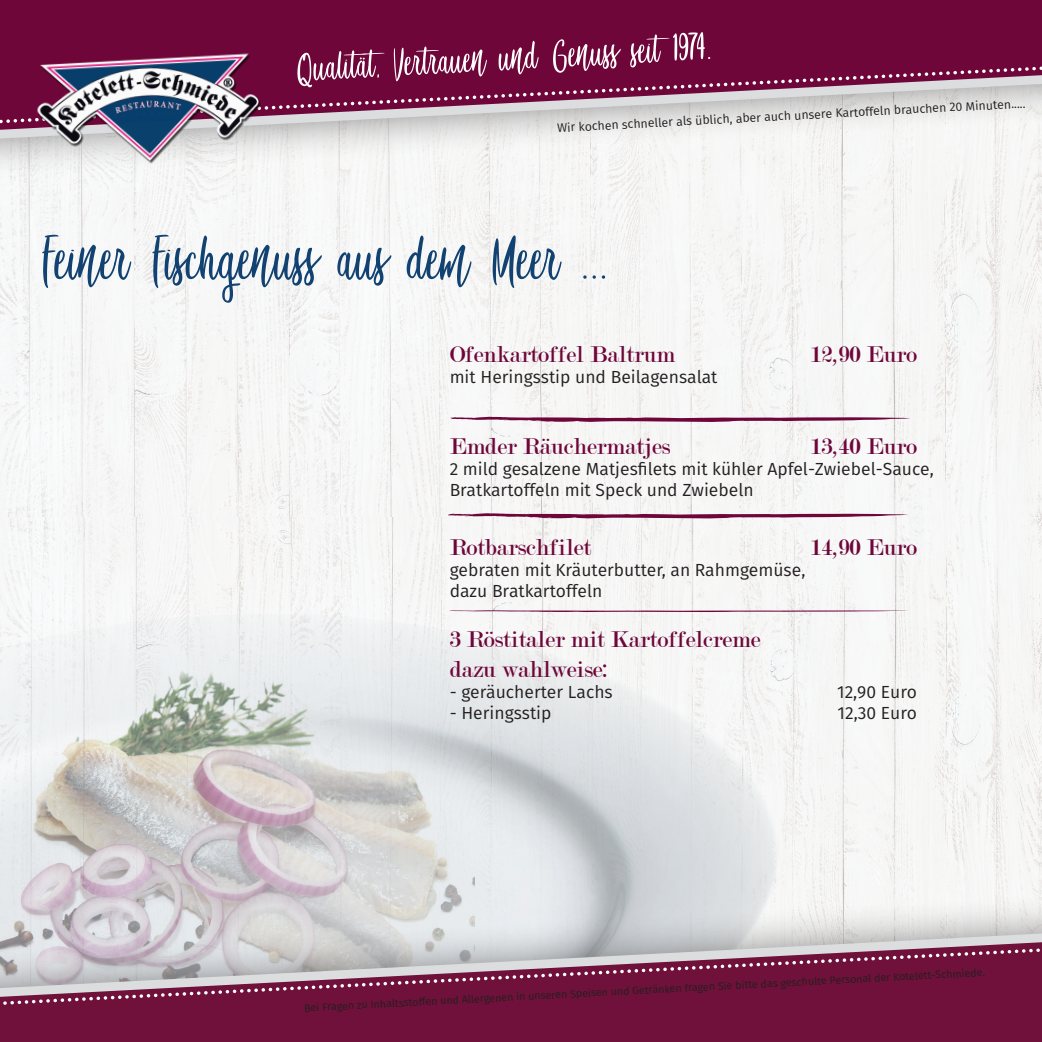
<style>
.page{position:relative;width:1042px;height:1042px;background:#fff}
.page>*{position:absolute;margin:0;border:0;box-sizing:border-box;transform-origin:0 0}
.t1{font:80.67px "Awesome Birds";color:#124271}
.t2{font:51.1px "Awesome Birds";color:#fff}
.t3{font:24.5px/29.4px "Modern";color:#6e063a}
.t4{font:17.5px/21px "Fira Sans";color:#231f20}
.t5{font:12.25px "Fira Sans";color:#231f20}
.t6{font:10.67px "Fira Sans";color:#231f20}
</style>
<div class="page">
<div style="left:0;top:181px;width:1038px;height:337px;background:#f6f7f6"></div>
<div style="left:0;top:518px;width:1039px;height:299px;background:#f6f7f6"></div>
<img style="left:1038px;top:181px;width:4px;height:340px">
<img style="left:1039px;top:518px;width:3px;height:299px">
<img style="left:0;top:593px;width:794px;height:224px">
<div style="left:0;top:817px;width:1042px;height:225px;background:#231f20;opacity:.51"></div>
<svg style="left:0;top:850px;width:1042px;height:192px;background:#a47389"></svg>
<svg style="left:0;top:881px;width:1042px;height:127px;background:#b79ba9"></svg>
<svg style="left:447px;top:417px;width:466px;height:5px"></svg>
<div style="left:0;top:0;width:1042px;height:181px;background:#f6f6f6"></div>
<svg style="left:0;top:127px;width:1042px;height:21px"></svg>
<svg style="left:0;top:0;width:1042px;height:127px;background:#883a61"></svg>
<img style="left:25px;top:42px;width:250px;height:137px">
<svg style="left:446px;top:610px;width:465px;height:2px"></svg>
<svg style="left:445px;top:513px;width:465px;height:6px"></svg>
<svg style="left:42px;top:235px;width:38px;height:53px"></svg>
<svg style="left:100px;top:248px;width:31px;height:32px"></svg>
<svg style="left:152px;top:235px;width:25px;height:53px"></svg>
<svg style="left:186px;top:235px;width:68px;height:68px"></svg>
<svg style="left:337px;top:252px;width:20px;height:28px"></svg>
<svg style="left:406px;top:235px;width:65px;height:52px"></svg>
<svg style="left:492px;top:235px;width:70px;height:53px"></svg>
<svg style="left:583px;top:275px;width:3px;height:4px"></svg>
<svg style="left:592px;top:275px;width:4px;height:4px"></svg>
<svg style="left:602px;top:275px;width:3px;height:4px"></svg>
<svg style="left:296px;top:53px;width:16px;height:35px"></svg>
<svg style="left:326px;top:57px;width:44px;height:23px"></svg>
<div style="left:393px;top:48px;width:59px;height:33px;background:#6e063a"></div>
<svg style="left:463px;top:53px;width:11px;height:19px"></svg>
<svg style="left:524px;top:41px;width:15px;height:28px"></svg>
<svg style="left:552px;top:39px;width:27px;height:34px"></svg>
<svg style="left:637px;top:43px;width:18px;height:20px"></svg>
<svg style="left:672px;top:32px;width:27px;height:29px"></svg>
<h2 class="t2" style="left:312px;top:47px;width:394px;rotate:-3deg">◆●▼▼ ▼ ◆■ ◆■ ■◆▲▲ ▲▼ ✔</h2>
<p class="t5" style="left:557px;top:119px;width:470px;rotate:-3deg">Wir kochen schneller als üblich, aber auch unsere Kartoffeln brauchen 20 Minuten.....</p>
<h1 class="t1" style="left:79px;top:227px;width:310px">■ ▲ ■◆▲▲ ◆▲</h1>
<h3 class="t3" style="left:450px;top:340px;width:227px">Ofenkartoffel Baltrum</h3>
<h3 class="t3" style="left:810px;top:340px;width:108px">12,90 Euro</h3>
<p class="t4" style="left:450px;top:366px;width:269px">mit Heringsstip und Beilagensalat</p>
<h3 class="t3" style="left:450px;top:432px;width:222px">Emder Räuchermatjes</h3>
<h3 class="t3" style="left:810px;top:432px;width:108px">13,40 Euro</h3>
<p class="t4" style="left:450px;top:458px;width:486px">2 mild gesalzene Matjesfilets mit kühler Apfel-Zwiebel-Sauce,<br>Bratkartoffeln mit Speck und Zwiebeln</p>
<h3 class="t3" style="left:450px;top:533px;width:143px">Rotbarschfilet</h3>
<h3 class="t3" style="left:810px;top:533px;width:108px">14,90 Euro</h3>
<p class="t4" style="left:450px;top:559px;width:357px">gebraten mit Kräuterbutter, an Rahmgemüse, dazu Bratkartoffeln</p>
<h3 class="t3" style="left:450px;top:625px;width:312px">3 Röstitaler mit Kartoffelcreme dazu wahlweise:</h3>
<p class="t4" style="left:450px;top:681px;width:165px">- geräucherter Lachs</p>
<p class="t4" style="left:837px;top:681px;width:81px">12,90 Euro</p>
<p class="t4" style="left:450px;top:702px;width:103px">- Heringsstip</p>
<p class="t4" style="left:837px;top:702px;width:81px">12,30 Euro</p>
<p class="t6" style="left:304px;top:1000px;width:683px;rotate:-3deg">Bei Fragen zu Inhaltsstoffen und Allergenen in unseren Speisen und Getränken fragen Sie bitte das geschulte Personal der Kotelett-Schmiede.</p>
</div>
